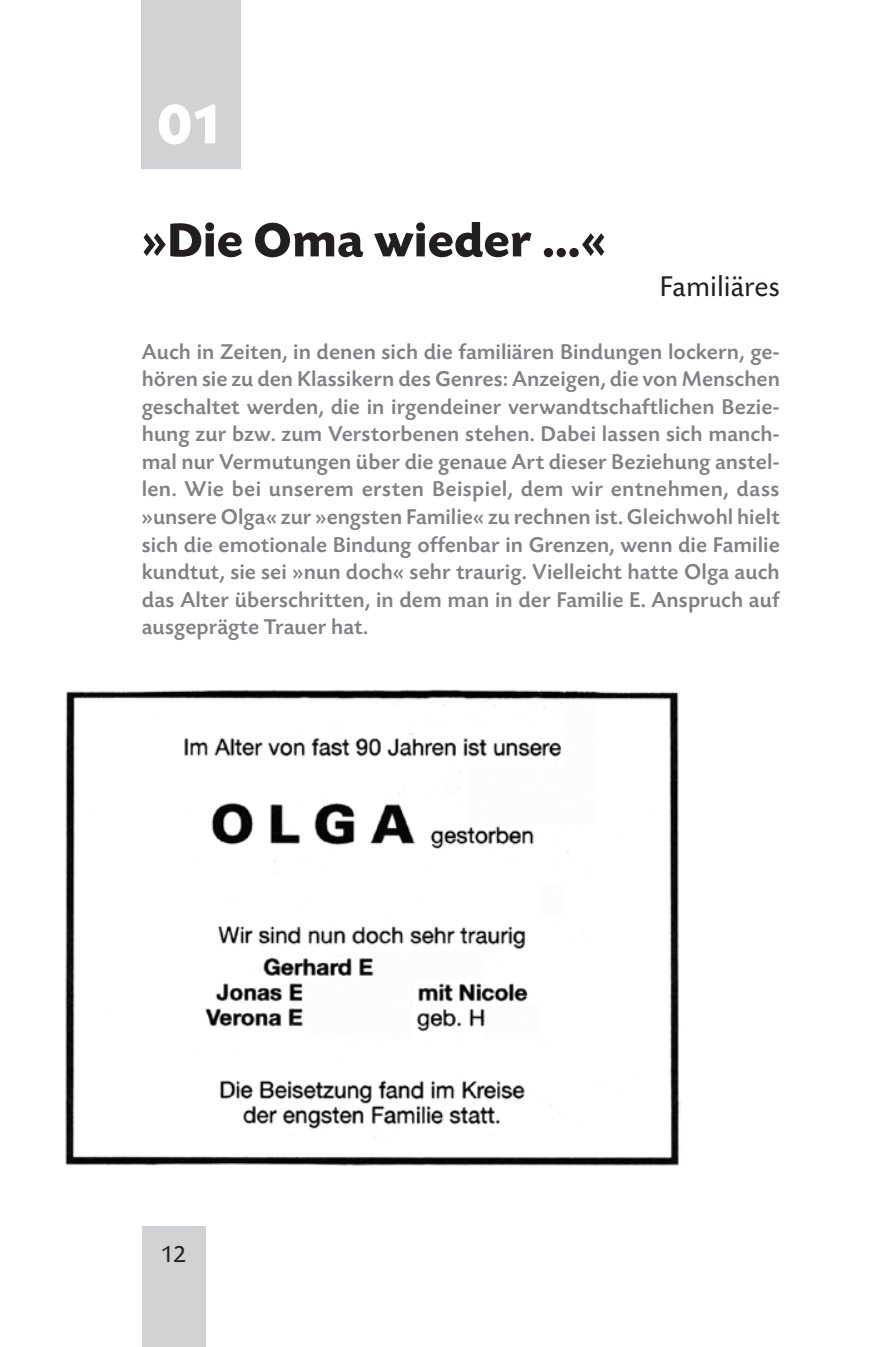
<style>
.page{position:relative;width:886px;height:1347px;background:#fff}
.page>*{position:absolute;margin:0;border:0;box-sizing:border-box;transform-origin:0 0}
.t1{font:700 60px "Today BEF";color:#fff}
.t2{font:700 50px "Today BEF";letter-spacing:.005em;color:#231e20}
.t3{font:30px "Today BEF";color:#231e20}
.t4{font:25px "Today BEF";color:#231e20}
.t5{font:500 22.5px/27.5px "Today BEF";color:#808184;text-align:justify}
</style>
<div class="page">
<div style="left:142px;top:0;width:99px;height:169px;background:#d0d2d4"></div>
<div style="left:142px;top:1226px;width:64px;height:120px;background:#d0d2d4"></div>
<img style="left:65px;top:689px;width:615px;height:477px">
<h1 class="t1" style="left:157px;top:91px;width:70px">01</h1>
<h2 class="t2" style="left:142px;top:213px;width:466px">»Die Oma wieder …«</h2>
<h3 class="t3" style="left:659px;top:271px;width:122px">Familiäres</h3>
<p class="t5" style="left:142px;top:339px;width:640px">Auch in Zeiten, in denen sich die familiären Bindungen lockern, ge&shy;hören sie zu den Klassikern des Genres: Anzeigen, die von Menschen geschaltet werden, die in irgendeiner verwandtschaftlichen Bezie&shy;hung zur bzw. zum Verstorbenen stehen. Dabei lassen sich manch&shy;mal nur Vermutungen über die genaue Art dieser Beziehung anstel&shy;len. Wie bei unserem ersten Beispiel, dem wir entnehmen, dass »unsere Olga« zur »engsten Familie« zu rechnen ist. Gleichwohl hielt sich die emotionale Bindung offenbar in Grenzen, wenn die Familie kundtut, sie sei »nun doch« sehr traurig. Vielleicht hatte Olga auch das Alter überschritten, in dem man in der Familie E. Anspruch auf ausgeprägte Trauer hat.</p>
<p class="t4" style="left:161px;top:1240px;width:27px">12</p>
</div>
